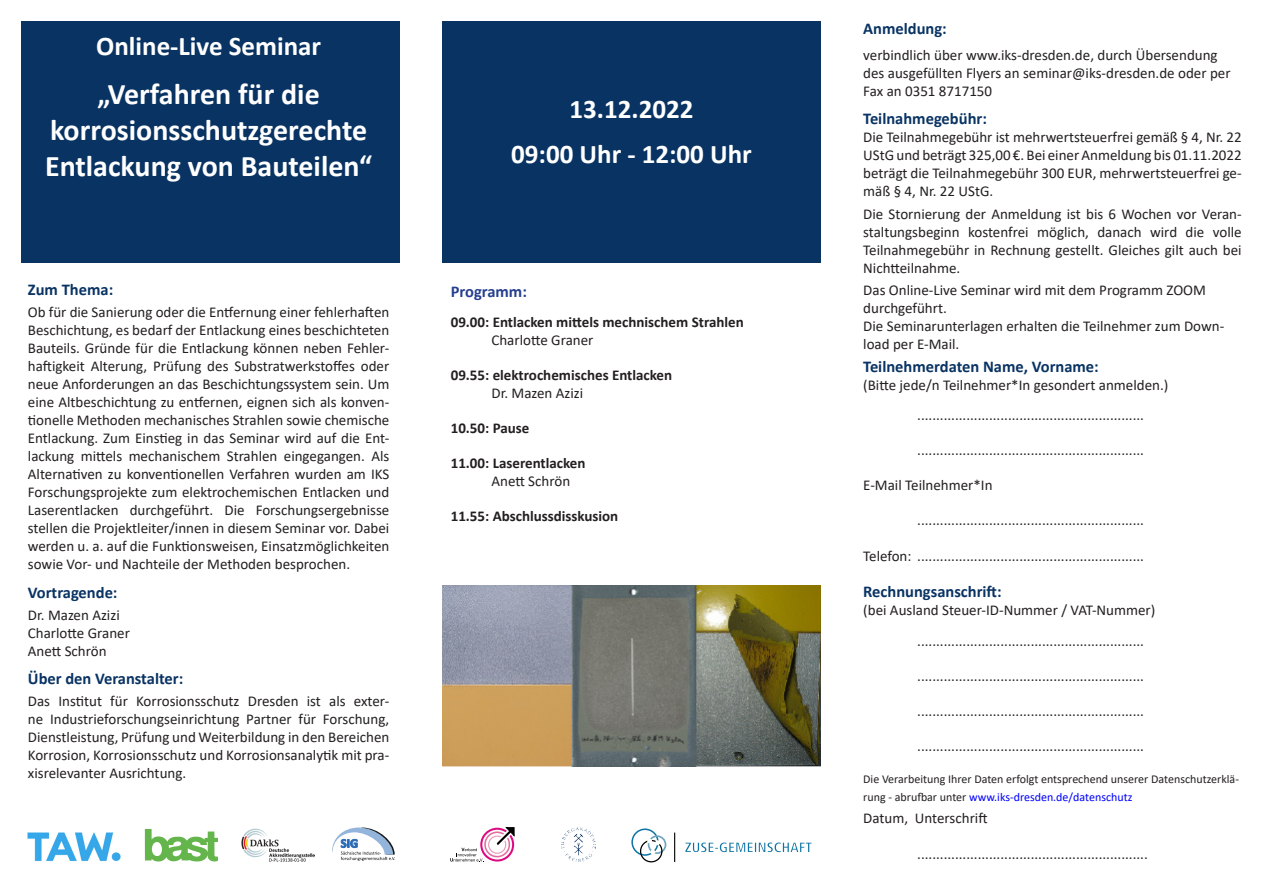
<style>
.page{position:relative;width:1263px;height:893px;background:#fff}
.page>*{position:absolute;margin:0;border:0;box-sizing:border-box;transform-origin:0 0}
.t1{font:700 30px/36px "Calibri";color:#fff;text-align:center}
.t2{font:700 27px "Calibri";color:#fff}
.t3{font:700 16.5px "Calibri";color:#093363}
.t4{font:700 16.5px "Calibri";color:#253f8e}
.t5{font:15px/18px "Calibri";color:#231f20;text-align:justify}
.t6{font:700 15px "Calibri";color:#231f20}
.t7{font:12px/18px "Calibri";color:#231f20}
.s1{color:#00f}
</style>
<div class="page">
<div style="left:21px;top:21px;width:379px;height:242px;background:#093363"></div>
<div style="left:442px;top:21px;width:379px;height:242px;background:#093363"></div>
<svg style="left:332px;top:827px;width:64px;height:34px"></svg>
<img style="left:27px;top:832px;width:94px;height:29px">
<svg style="left:450px;top:848px;width:34px;height:14px"></svg>
<div style="left:480px;top:828px;width:34px;height:33px;border:2px solid #dd0b82;border-radius:50%"></div>
<div style="left:484px;top:831px;width:26px;height:26px;border:2px solid #e46d9f;border-radius:50%"></div>
<div style="left:488px;top:835px;width:18px;height:19px;border:1px solid #e698b7;border-radius:50%"></div>
<svg style="left:493px;top:827px;width:21px;height:22px"></svg>
<div style="left:631px;top:828px;width:28px;height:28px;border:2px solid #0f74a3;border-radius:50%"></div>
<div style="left:648px;top:835px;width:18px;height:19px;border:2px solid #71a5bd;border-radius:50%"></div>
<div style="left:640px;top:840px;width:22px;height:22px;border:1px solid #000;border-radius:50%"></div>
<svg style="left:647px;top:838px;width:13px;height:17px"></svg>
<svg style="left:685px;top:842px;width:126px;height:10px"></svg>
<svg style="left:674px;top:833px;width:1px;height:29px"></svg>
<img style="left:241px;top:828px;width:74px;height:34px">
<svg style="left:145px;top:829px;width:73px;height:32px"></svg>
<img style="left:562px;top:827px;width:34px;height:35px">
<img style="left:442px;top:586px;width:379px;height:180px">
<p class="t2" style="left:96px;top:27px;width:226px">Online-Live Seminar</p>
<p class="t1" style="left:45px;top:76px;width:329px">„Verfahren für die korrosionsschutzgerechte<br>Entlackung von Bauteilen“</p>
<p class="t3" style="left:28px;top:278px;width:87px">Zum Thema:</p>
<p class="t5" style="left:28px;top:303px;width:363px">Ob für die Sanierung oder die Entfernung einer fehlerhaften Beschichtung, es bedarf der Entlackung eines beschichteten Bauteils. Gründe für die Entlackung können neben Fehler&shy;haftigkeit Alterung, Prüfung des Substratwerkstoffes oder neue Anforderungen an das Beschichtungssystem sein. Um eine Altbeschichtung zu entfernen, eignen sich als konven&shy;tionelle Methoden mechanisches Strahlen sowie chemische Entlackung. Zum Einstieg in das Seminar wird auf die Ent&shy;lackung mittels mechanischem Strahlen eingegangen. Als Alternativen zu konventionellen Verfahren wurden am IKS Forschungsprojekte zum elektrochemischen Entlacken und Laserentlacken durchgeführt. Die Forschungsergebnisse stellen die Projektleiter/innen in diesem Seminar vor. Dabei werden u. a. auf die Funktionsweisen, Einsatzmöglichkeiten sowie Vor- und Nachteile der Methoden besprochen.</p>
<p class="t3" style="left:28px;top:580px;width:91px">Vortragende:</p>
<p class="t5" style="left:28px;top:605px;width:93px">Dr. Mazen Azizi</p>
<p class="t5" style="left:28px;top:623px;width:104px">Charlotte Graner</p>
<p class="t5" style="left:28px;top:641px;width:80px">Anett Schrön</p>
<p class="t3" style="left:28px;top:667px;width:157px">Über den Veranstalter:</p>
<p class="t5" style="left:28px;top:692px;width:363px">Das Institut für Korrosionsschutz Dresden ist als exter&shy;ne Industrieforschungseinrichtung Partner für Forschung, Dienstleistung, Prüfung und Weiterbildung in den Bereichen Korrosion, Korrosionsschutz und Korrosionsanalytik mit pra&shy;xisrelevanter Ausrichtung.</p>
<p class="t2" style="left:569px;top:90px;width:125px">13.12.2022</p>
<p class="t2" style="left:511px;top:135px;width:242px">09:00 Uhr - 12:00 Uhr</p>
<p class="t4" style="left:451px;top:279px;width:78px">Programm:</p>
<p class="t6" style="left:451px;top:312px;width:294px">09.00: Entlacken mittels mechnischem Strahlen</p>
<p class="t5" style="left:491px;top:331px;width:104px">Charlotte Graner</p>
<p class="t6" style="left:451px;top:365px;width:223px">09.55: elektrochemisches Entlacken</p>
<p class="t5" style="left:491px;top:384px;width:93px">Dr. Mazen Azizi</p>
<p class="t6" style="left:451px;top:418px;width:80px">10.50: Pause</p>
<p class="t6" style="left:451px;top:453px;width:136px">11.00: Laserentlacken</p>
<p class="t5" style="left:491px;top:472px;width:80px">Anett Schrön</p>
<p class="t6" style="left:451px;top:506px;width:169px">11.55: Abschlussdisskusion</p>
<p class="t3" style="left:863px;top:16px;width:85px">Anmeldung:</p>
<p class="t5" style="left:863px;top:46px;width:369px;text-align:left">verbindlich über www.iks-dresden.de, durch Übersendung des ausgefüllten Flyers an seminar@iks-dresden.de oder per<br>Fax an 0351 8717150</p>
<p class="t3" style="left:863px;top:107px;width:125px">Teilnahmegebühr:</p>
<p class="t5" style="left:863px;top:128px;width:380px">Die Teilnahmegebühr ist mehrwertsteuerfrei gemäß § 4, Nr. 22<br>UStG und beträgt 325,00 €. Bei einer Anmeldung bis 01.11.2022 beträgt die Teilnahmegebühr 300 EUR, mehrwertsteuerfrei ge&shy;mäß § 4, Nr. 22 UStG.</p>
<p class="t5" style="left:863px;top:204px;width:380px">Die Stornierung der Anmeldung ist bis 6 Wochen vor Veran&shy;staltungsbeginn kostenfrei möglich, danach wird die volle Teilnahmegebühr in Rechnung gestellt. Gleiches gilt auch bei Nichtteilnahme.</p>
<p class="t5" style="left:863px;top:281px;width:344px">Das Online-Live Seminar wird mit dem Programm ZOOM durchgeführt.</p>
<p class="t5" style="left:863px;top:317px;width:363px">Die Seminarunterlagen erhalten die Teilnehmer zum Down&shy;load per E-Mail.</p>
<p class="t3" style="left:863px;top:355px;width:237px">Teilnehmerdaten Name, Vorname:</p>
<p class="t5" style="left:863px;top:375px;width:307px">(Bitte jede/n Teilnehmer*In gesondert anmelden.)</p>
<p class="t5" style="left:917px;top:406px;width:228px">............................................................</p>
<p class="t5" style="left:917px;top:441px;width:228px">............................................................</p>
<p class="t5" style="left:863px;top:476px;width:131px">E-Mail Teilnehmer*In</p>
<p class="t5" style="left:917px;top:511px;width:228px">............................................................</p>
<p class="t5" style="left:863px;top:546px;width:282px">Telefon: ............................................................</p>
<p class="t3" style="left:863px;top:580px;width:140px">Rechnungsanschrift:</p>
<p class="t5" style="left:863px;top:601px;width:294px">(bei Ausland Steuer-ID-Nummer / VAT-Nummer)</p>
<p class="t5" style="left:917px;top:632px;width:228px">............................................................</p>
<p class="t5" style="left:917px;top:667px;width:228px">............................................................</p>
<p class="t5" style="left:917px;top:702px;width:228px">............................................................</p>
<p class="t5" style="left:917px;top:737px;width:228px">............................................................</p>
<p class="t7" style="left:863px;top:769px;width:377px">Die Verarbeitung Ihrer Daten erfolgt entsprechend unserer Datenschutzerklä&shy;rung - abrufbar unter <span class="s1">www.iks-dresden.de/datenschutz</span></p>
<p class="t5" style="left:863px;top:808px;width:126px">Datum, Unterschrift</p>
<p class="t5" style="left:917px;top:844px;width:232px">.............................................................</p>
</div>
